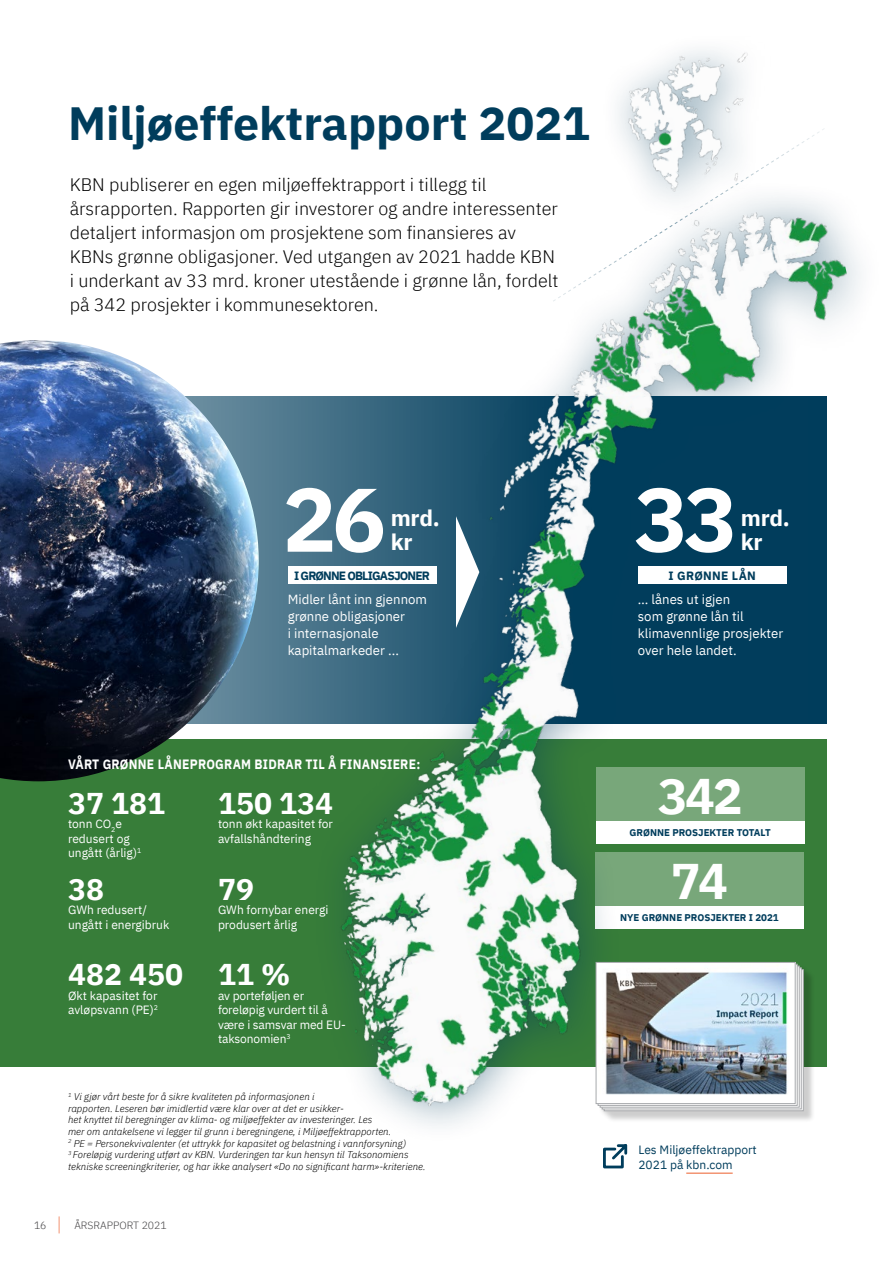
<style>
.page{position:relative;width:893px;height:1263px;background:#fff}
.page>*{position:absolute;margin:0;border:0;box-sizing:border-box;transform-origin:0 0}
.t1{font:700 90px "IBM Plex Sans";color:#fff}
.t2{font:700 49.95px "IBM Plex Sans";color:#fff}
.t3{font:700 46.5px "IBM Plex Sans";color:#003d5c}
.t4{font:700 30px "IBM Plex Sans";color:#fff}
.t5{font:700 22.5px/24px "IBM Plex Sans";letter-spacing:-.01em;color:#fff}
.t6{font:300 18px/24px "IBM Plex Sans";color:#000}
.t7{font:700 13.5px "IBM Plex Sans";letter-spacing:.02em;color:#fff;scale:.9 1}
.t8{font:13.2px/16.8px "IBM Plex Sans";color:#fff}
.t9{font:12px/14.4px "IBM Plex Sans";color:#fff}
.t10{font:12px/14.4px "IBM Plex Sans";color:#003d5c}
.t11{font:700 12px "IBM Plex Sans";letter-spacing:-.07em;color:#003d5c}
.t12{font:700 12px "IBM Plex Sans";letter-spacing:.025em;color:#003d5c}
.t13{font:300 10.5px "IBM Plex Sans";color:#414042}
.t14{font:italic 300 9.75px/11.7px "IBM Plex Sans";color:#000}
.t15{font:700 9.75px "IBM Plex Sans";color:#003d5c}
</style>
<div class="page">
<div style="left:0;top:739px;width:826px;height:327px;background:#377d39"></div>
<div style="left:154px;top:397px;width:654px;height:327px;background:#527b90"></div>
<img style="left:617px;top:50px;width:131px;height:77px">
<img style="left:304px;top:207px;width:557px;height:911px">
<div style="left:288px;top:566px;width:149px;height:17px;background:#fff"></div>
<div style="left:638px;top:566px;width:149px;height:17px;background:#fff"></div>
<img style="left:0;top:340px;width:259px;height:441px">
<svg style="left:456px;top:516px;width:23px;height:112px;background:#8faab7"></svg>
<div style="left:598px;top:964px;width:217px;height:159px;background:#000;opacity:.2"></div>
<svg style="left:604px;top:969px;width:199px;height:142px"></svg>
<svg style="left:602px;top:967px;width:199px;height:142px"></svg>
<svg style="left:600px;top:966px;width:199px;height:141px"></svg>
<img style="left:598px;top:964px;width:195px;height:138px">
<div style="left:596px;top:962px;width:199px;height:142px;border:1px solid #a7a9ac"></div>
<svg style="left:552px;top:127px;width:274px;height:175px"></svg>
<hr style="left:686px;top:1172px;width:47px;height:2px;background:#f29472">
<svg style="left:603px;top:1144px;width:25px;height:25px"></svg>
<svg style="left:59px;top:1216px;width:1px;height:17px"></svg>
<h3 class="t3" style="left:68px;top:87px;width:524px">Miljøeffektrapport 2021</h3>
<p class="t6" style="left:70px;top:171px;width:490px">KBN publiserer en egen miljøeffektrapport i tillegg til årsrapporten. Rapporten gir investorer og andre interessenter detaljert informasjon om prosjektene som finansieres av KBNs grønne obligasjoner. Ved utgangen av 2021 hadde KBN i underkant av 33 mrd. kroner utestående i grønne lån, fordelt på 342 prosjekter i kommunesektoren.</p>
<h1 class="t1" style="left:283px;top:448px;width:105px">26</h1>
<h3 class="t5" style="left:391px;top:504px;width:51px">mrd. kr</h3>
<p class="t11" style="left:294px;top:566px;width:137px">I GRØNNE OBLIGASJONER</p>
<h3 class="t8" style="left:288px;top:590px;width:141px">Midler lånt inn gjennom grønne obligasjoner<br>i internasjonale kapitalmarkeder ...</h3>
<h3 class="t7" style="left:68px;top:754px;width:393px">VÅRT GRØNNE LÅNEPROGRAM BIDRAR TIL Å FINANSIERE:</h3>
<h3 class="t4" style="left:68px;top:779px;width:99px">37 181</h3>
<p class="t9" style="left:68px;top:816px;width:75px">tonn CO<sub>2</sub>e redusert og ungått (årlig)<sup>1</sup></p>
<h3 class="t4" style="left:68px;top:865px;width:37px">38</h3>
<p class="t9" style="left:68px;top:902px;width:103px">GWh redusert/ ungått i energibruk</p>
<h3 class="t4" style="left:68px;top:951px;width:117px">482 450</h3>
<p class="t9" style="left:68px;top:987px;width:92px">Økt kapasitet for avløpsvann (PE)<sup>2</sup></p>
<h3 class="t4" style="left:218px;top:779px;width:117px">150 134</h3>
<p class="t9" style="left:218px;top:816px;width:117px">tonn økt kapasitet for avfallshåndtering</p>
<h3 class="t4" style="left:218px;top:865px;width:37px">79</h3>
<p class="t9" style="left:218px;top:902px;width:112px">GWh fornybar energi produsert årlig</p>
<h3 class="t4" style="left:218px;top:951px;width:74px">11 %</h3>
<p class="t9" style="left:218px;top:987px;width:129px">av porteføljen er foreløpig vurdert til å være i samsvar med EU&shy;taksonomien<sup>3</sup></p>
<p class="t14" style="left:68px;top:1090px;width:359px"><sup>1</sup> Vi gjør vårt beste for å sikre kvaliteten på informasjonen i<br>rapporten. Leseren bør imidlertid være klar over at det er usikker-<br>het knyttet til beregninger av klima- og miljøeffekter av investeringer. Les<br>mer om antakelsene vi legger til grunn i beregningene, i Miljøeffektrapporten.<br><sup>2</sup> PE = Personekvivalenter (et uttrykk for kapasitet og belastning i vannforsyning)<br><sup>3</sup> Foreløpig vurdering utført av KBN. Vurderingen tar kun hensyn til Taksonomiens tekniske screeningkriterier, og har ikke analysert «Do no significant harm»-kriteriene.</p>
<p class="t13" style="left:34px;top:1217px;width:14px">16</p>
<p class="t13" style="left:74px;top:1217px;width:94px">ÅRSRAPPORT 2021</p>
<h1 class="t1" style="left:634px;top:448px;width:105px">33</h1>
<h3 class="t5" style="left:741px;top:504px;width:51px">mrd. kr</h3>
<p class="t12" style="left:669px;top:566px;width:89px">I GRØNNE LÅN</p>
<h3 class="t8" style="left:638px;top:590px;width:147px">… lånes ut igjen<br>som grønne lån til klimavennlige prosjekter over hele landet.</h3>
<h2 class="t2" style="left:658px;top:756px;width:86px">342</h2>
<p class="t15" style="left:630px;top:825px;width:143px">GRØNNE PROSJEKTER TOTALT</p>
<h2 class="t2" style="left:671px;top:841px;width:59px">74</h2>
<p class="t15" style="left:620px;top:910px;width:160px">NYE GRØNNE PROSJEKTER I 2021</p>
<p class="t10" style="left:638px;top:1142px;width:120px">Les Miljøeffektrapport<br>2021 på kbn.com</p>
</div>
